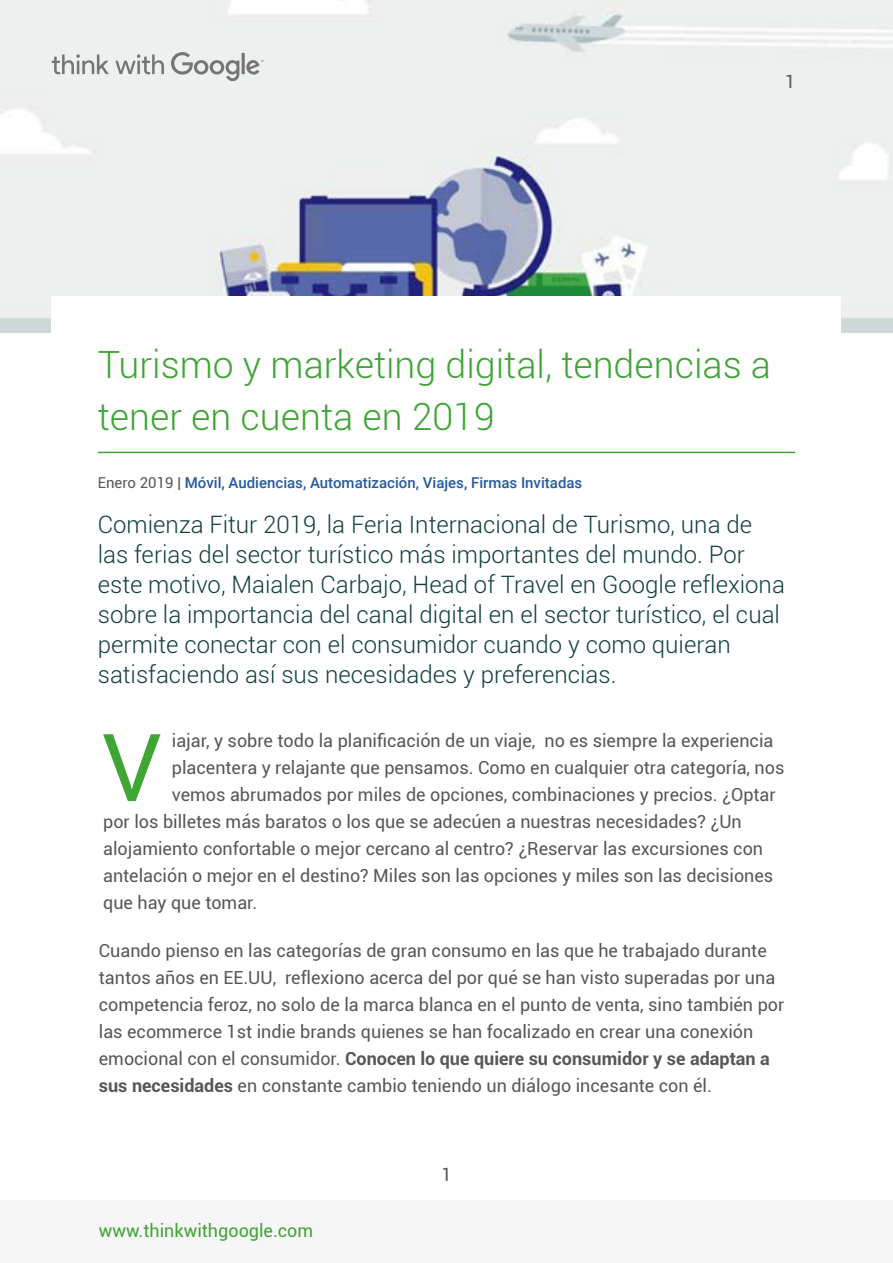
<style>
.page{position:relative;width:893px;height:1263px;background:#fff}
.page>*{position:absolute;margin:0;border:0;box-sizing:border-box;transform-origin:0 0}
.t1{font:93.9px "Roboto";color:#3fa535}
.t2{font:300 37.5px/52.5px "Roboto";color:#3fa535}
.t3{font:300 24px/30px "Roboto";color:#103f3c}
.t4{font:18px/27px "Roboto";color:#575756}
.t5{font:18px "Roboto";color:#3fa535}
.t6{font:500 15px "Roboto";color:#275b9b}
.s1{font-weight:400;color:#575756}
.s2{font-weight:700}
</style>
<div class="page">
<img style="left:0;top:0;width:893px;height:332px">
<div style="left:52px;top:296px;width:789px;height:92px;background:#fff"></div>
<div style="left:0;top:1200px;width:893px;height:63px;background:#f6f6f6"></div>
<hr style="left:98px;top:452px;width:697px;height:1px;background:#3fa535">
<svg style="left:52px;top:54px;width:57px;height:21px"></svg>
<svg style="left:115px;top:51px;width:148px;height:30px;background:#cfd2d1"></svg>
<p class="t4" style="left:785px;top:67px;width:12px">1</p>
<h2 class="t2" style="left:98px;top:337px;width:675px">Turismo y marketing digital, tendencias a tener en cuenta en 2019</h2>
<p class="t6" style="left:98px;top:472px;width:486px"><span class="s1">Enero 2019 |</span> Móvil, Audiencias, Automatización, Viajes, Firmas Invitadas</p>
<p class="t3" style="left:98px;top:508px;width:689px">Comienza Fitur 2019, la Feria Internacional de Turismo, una de las ferias del sector turístico más importantes del mundo. Por este motivo, Maialen Carbajo, Head of Travel en Google reflexiona sobre la importancia del canal digital en el sector turístico, el cual permite conectar con el consumidor cuando y como quieran satisfaciendo así sus necesidades y preferencias.</p>
<h1 class="t1" style="left:102px;top:702px;width:61px">V</h1>
<p class="t4" style="left:172px;top:726px;width:603px">iajar, y sobre todo la planificación de un viaje, no es siempre la experiencia</p>
<p class="t4" style="left:172px;top:753px;width:614px">placentera y relajante que pensamos. Como en cualquier otra categoría, nos</p>
<p class="t4" style="left:172px;top:780px;width:605px">vemos abrumados por miles de opciones, combinaciones y precios. ¿Optar</p>
<p class="t4" style="left:103px;top:807px;width:640px">por los billetes más baratos o los que se adecúen a nuestras necesidades? ¿Un</p>
<p class="t4" style="left:103px;top:834px;width:661px">alojamiento confortable o mejor cercano al centro? ¿Reservar las excursiones con</p>
<p class="t4" style="left:103px;top:861px;width:672px">antelación o mejor en el destino? Miles son las opciones y miles son las decisiones</p>
<p class="t4" style="left:103px;top:888px;width:156px">que hay que tomar.</p>
<p class="t4" style="left:99px;top:937px;width:687px">Cuando pienso en las categorías de gran consumo en las que he trabajado durante tantos años en EE.UU, reflexiono acerca del por qué se han visto superadas por una competencia feroz, no solo de la marca blanca en el punto de venta, sino también por las ecommerce 1st indie brands quienes se han focalizado en crear una conexión emocional con el consumidor. <span class="s2">Conocen lo que quiere su consumidor y se adaptan a sus necesidades</span> en constante cambio teniendo un diálogo incesante con él.</p>
<p class="t5" style="left:99px;top:1218px;width:216px">www.thinkwithgoogle.com</p>
<p class="t4" style="left:441px;top:1160px;width:12px">1</p>
</div>
